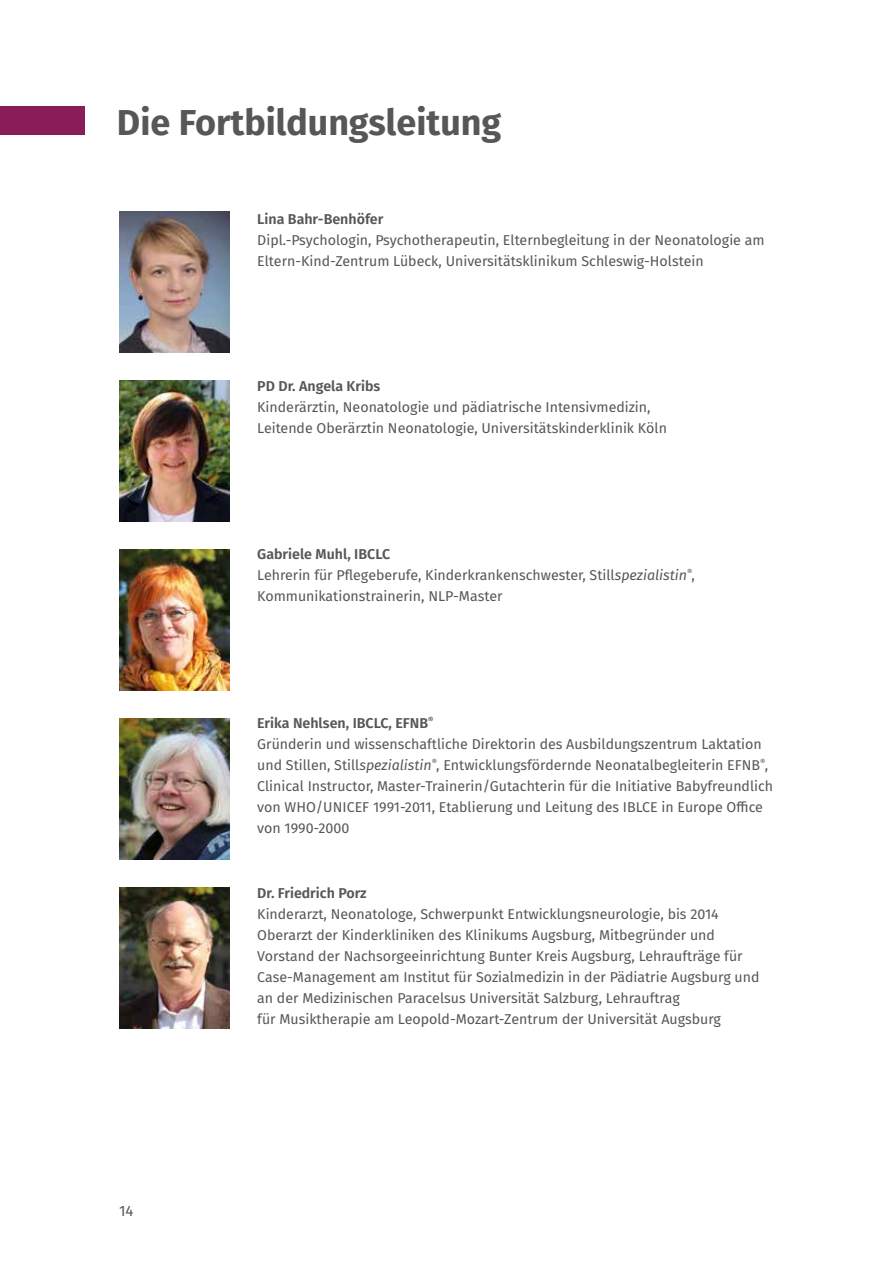
<style>
.page{position:relative;width:893px;height:1263px;background:#fff}
.page>*{position:absolute;margin:0;border:0;box-sizing:border-box;transform-origin:0 0}
.t1{font:700 36px "Fira Sans";color:#575756}
.t2{font:15px "Fira Sans";color:#575756}
.t3{font:14.25px/21px "Fira Sans";color:#575756}
.t4{font:600 14.25px "Fira Sans";color:#575756}
.s1{font-weight:600}
.s2{font-style:italic}
</style>
<div class="page">
<img style="left:119px;top:212px;width:111px;height:140px">
<img style="left:119px;top:381px;width:111px;height:140px">
<img style="left:119px;top:550px;width:111px;height:140px">
<img style="left:119px;top:719px;width:111px;height:140px">
<div style="left:0;top:106px;width:84px;height:29px;background:#891d5a"></div>
<img style="left:119px;top:888px;width:111px;height:140px">
<h1 class="t1" style="left:117px;top:92px;width:386px">Die Fortbildungsleitung</h1>
<p class="t4" style="left:257px;top:207px;width:128px">Lina Bahr-Benhöfer</p>
<p class="t3" style="left:257px;top:229px;width:509px">Dipl.-Psychologin, Psychotherapeutin, Elternbegleitung in der Neonatologie am<br>Eltern-Kind-Zentrum Lübeck, Universitätsklinikum Schleswig-Holstein</p>
<p class="t4" style="left:257px;top:374px;width:125px">PD Dr. Angela Kribs</p>
<p class="t3" style="left:257px;top:396px;width:411px">Kinderärztin, Neonatologie und pädiatrische Intensivmedizin,<br>Leitende Oberärztin Neonatologie, Universitätskinderklinik Köln</p>
<p class="t3" style="left:257px;top:543px;width:439px"><span class="s1">Gabriele Muhl, IBCLC<br></span>Lehrerin für Pflegeberufe, Kinderkrankenschwester, Still<span class="s2">spezialistin</span><sup>®</sup>,<br>Kommunikationstrainerin, NLP-Master</p>
<p class="t3" style="left:257px;top:712px;width:517px"><span class="s1">Erika Nehlsen, IBCLC, EFNB</span><sup>®<br></sup>Gründerin und wissenschaftliche Direktorin des Ausbildungszentrum Laktation und Stillen, Still<span class="s2">spezialistin</span><sup>®</sup>, Entwicklungsfördernde Neonatalbegleiterin EFNB<sup>®</sup>, Clinical Instructor, Master-Trainerin/Gutachterin für die Initiative Babyfreundlich von WHO/UNICEF 1991-2011, Etablierung und Leitung des IBLCE in Europe Office von 1990-2000</p>
<p class="t2" style="left:119px;top:1200px;width:16px">14</p>
<p class="t4" style="left:257px;top:881px;width:111px">Dr. Friedrich Porz</p>
<p class="t3" style="left:257px;top:903px;width:504px">Kinderarzt, Neonatologe, Schwerpunkt Entwicklungsneurologie, bis 2014<br>Oberarzt der Kinderkliniken des Klinikums Augsburg, Mitbegründer und Vorstand der Nachsorgeeinrichtung Bunter Kreis Augsburg, Lehraufträge für Case-Management am Institut für Sozialmedizin in der Pädiatrie Augsburg und an der Medizinischen Paracelsus Universität Salzburg, Lehrauftrag<br>für Musiktherapie am Leopold-Mozart-Zentrum der Universität Augsburg</p>
</div>
